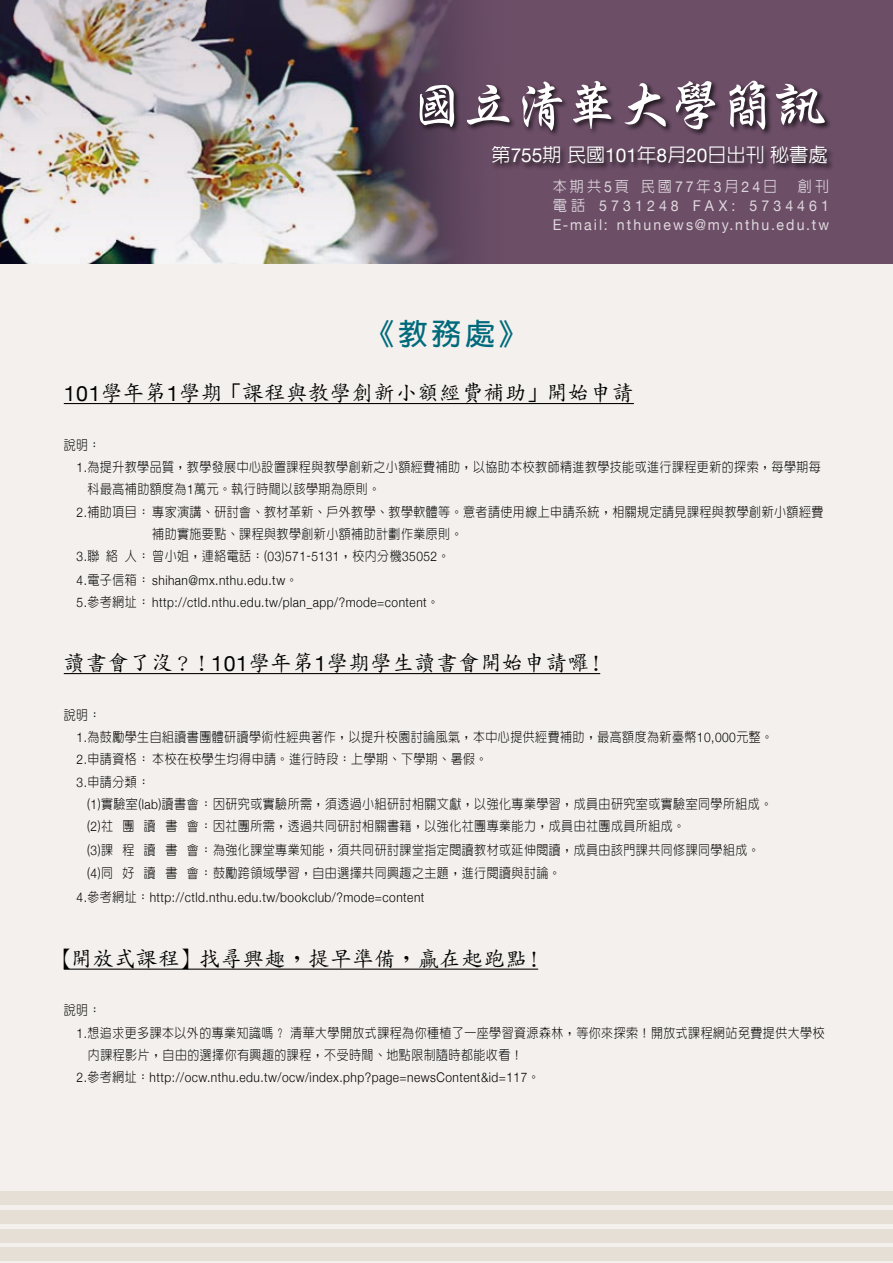
<style>
.page{position:relative;width:893px;height:1263px;background:#fff}
.page>*{position:absolute;margin:0;border:0;box-sizing:border-box;transform-origin:0 0}
.t1{font:700 52.65px "AR Xing Kai B5";letter-spacing:-.1em;color:#fff;scale:1.09 1}
.t2{font:700 29.7px "AR New Hei B5";color:#006a7c}
.t3{font:500 21.3px "AR Kai B5";letter-spacing:.03em;color:#000}
.t4{font:500 19.2px "AR New Hei B5";color:#fff}
.t5{font:14.85px/19.2px "Helvetica Neue";letter-spacing:.15em;color:#dfd8dd;scale:.95 1}
.t6{font:500 14.85px "AR New Hei B5";letter-spacing:.21em;color:#dfd8dd;scale:.95 1}
.t7{font:300 13.35px/22.4px "AR New Hei B5";letter-spacing:.04em;color:#000;scale:.9 1}
.t8{font:300 13.35px/22.8px "Helvetica Neue";letter-spacing:.04em;color:#000;scale:.9 1}
.s1{font-family:"Helvetica Neue";font-weight:400}
.s2{font-family:"AR New Hei B5";font-weight:500}
.s3{font-weight:700}
.s4{font-family:"Helvetica Neue"}
.s5{font-family:"AR New Hei B5"}
</style>
<div class="page">
<div style="left:0;top:263px;width:893px;height:1000px;background:#f3f0ed"></div>
<div style="left:0;top:1191px;width:893px;height:13px;background:#e5dfd5"></div>
<div style="left:0;top:1247px;width:893px;height:14px;background:#e5dfd5"></div>
<div style="left:0;top:1228px;width:893px;height:14px;background:#e5dfd5"></div>
<div style="left:0;top:1210px;width:893px;height:13px;background:#e5dfd5"></div>
<div style="left:0;top:0;width:893px;height:263px;background:#6c4e67"></div>
<img style="left:0;top:0;width:519px;height:264px">
<div style="left:418px;top:79px;width:475px;height:106px;background:#000;opacity:.75"></div>
<hr style="left:64px;top:403px;width:570px;height:1px;background:#000">
<hr style="left:64px;top:968px;width:474px;height:2px;background:#000">
<hr style="left:64px;top:673px;width:536px;height:1px;background:#000">
<h1 class="t1" style="left:408px;top:79px;width:386px">國立清華大學簡訊</h1>
<h3 class="t4" style="left:491px;top:145px;width:337px">第<span class="s1">755</span>期民國<span class="s1">101</span>年<span class="s1">8</span>月<span class="s1">20</span>日出刊秘書處</h3>
<h2 class="t2" style="left:365px;top:319px;width:165px">《教務處》</h2>
<p class="t6" style="left:553px;top:179px;width:238px">本期共<span class="s1">5</span>頁 民國<span class="s1">77</span>年<span class="s1">3</span>月<span class="s1">24</span>日</p>
<p class="t6" style="left:798px;top:179px;width:34px">創刊</p>
<p class="t5" style="left:553px;top:195px;width:292px"><span class="s2">電話</span> 5731248 FAX: 5734461<br>E-mail: nthunews@my.nthu.edu.tw</p>
<h3 class="t3" style="left:64px;top:383px;width:571px"><span class="s1">101</span>學年第<span class="s1">1</span>學期<span class="s3">「</span>課程與教學創新小額經費補助<span class="s3">」</span>開始申請</h3>
<p class="t7" style="left:64px;top:433px;width:42px">說明：</p>
<p class="t7" style="left:77px;top:456px;width:828px"><span class="s4">1.</span>為提升教學品質，教學發展中心設置課程與教學創新之小額經費補助，以協助本校教師精進教學技能或進行課程更新的探索，每學期每</p>
<p class="t7" style="left:88px;top:478px;width:327px">科最高補助額度為<span class="s4">1</span>萬元。執行時間以該學期為原則。</p>
<p class="t7" style="left:77px;top:500px;width:831px"><span class="s4">2.</span>補助項目：專家演講、研討會、教材革新、戶外教學、教學軟體等。意者請使用線上申請系統，相關規定請見課程與教學創新小額經費</p>
<p class="t7" style="left:152px;top:523px;width:346px">補助實施要點、課程與教學創新小額補助計劃作業原則。</p>
<p class="t8" style="left:77px;top:544px;width:416px">3.<span class="s5">聯絡人：曾小姐，連絡電話：</span>(03)571-5131<span class="s5">，校內分機</span>35052<span class="s5">。<br></span>4.<span class="s5">電子信箱：</span> shihan@mx.nthu.edu.tw<span class="s5">。<br></span>5.<span class="s5">參考網址：</span> http://ctld.nthu.edu.tw/plan_app/?mode=content<span class="s5">。</span></p>
<h3 class="t3" style="left:64px;top:653px;width:544px">讀書會了沒<span class="s3">？！</span><span class="s1">101</span>學年第<span class="s1">1</span>學期學生讀書會開始申請囉<span class="s3">！</span></h3>
<p class="t7" style="left:77px;top:703px;width:776px;text-indent:-13px">說明：<br><span class="s4">1.</span>為鼓勵學生自組讀書團體研讀學術性經典著作，以提升校園討論風氣，本中心提供經費補助，最高額度為新臺幣<span class="s4">10,000</span>元整。<br><span class="s4">2.</span>申請資格：本校在校學生均得申請。進行時段：上學期、下學期、暑假。<br><span class="s4">3.</span>申請分類：</p>
<p class="t7" style="left:87px;top:792px;width:763px;line-height:23.1px"><span class="s4">(1)</span>實驗室<span class="s4">(lab)</span>讀書會：因研究或實驗所需，須透過小組研討相關文獻，以強化專業學習，成員由研究室或實驗室同學所組成。<span class="s4">(2)</span>社 團 讀 書 會：因社團所需，透過共同研討相關書籍，以強化社團專業能力，成員由社團成員所組成。<br><span class="s4">(3)</span>課 程 讀 書 會：為強化課堂專業知能，須共同研討課堂指定閱讀教材或延伸閱讀，成員由該門課共同修課同學組成。<span class="s4">(4)</span>同 好 讀 書 會：鼓勵跨領域學習，自由選擇共同興趣之主題，進行閱讀與討論。</p>
<p class="t8" style="left:77px;top:885px;width:388px">4.<span class="s5">參考網址：</span>http://ctld.nthu.edu.tw/bookclub/?mode=content</p>
<h3 class="t3" style="left:51px;top:948px;width:495px"><span class="s3">【</span>開放式課程<span class="s3">】</span>找尋興趣<span class="s3">，</span>提早準備<span class="s3">，</span>贏在起跑點<span class="s3">！</span></h3>
<p class="t7" style="left:64px;top:999px;width:42px">說明：</p>
<p class="t7" style="left:77px;top:1021px;width:833px"><span class="s4">1.</span>想追求更多課本以外的專業知識嗎？清華大學開放式課程為你種植了一座學習資源森林，等你來探索！開放式課程網站免費提供大學校</p>
<p class="t7" style="left:88px;top:1044px;width:485px">內課程影片，自由的選擇你有興趣的課程，不受時間、地點限制隨時都能收看！</p>
<p class="t8" style="left:77px;top:1065px;width:516px">2.<span class="s5">參考網址：</span>http://ocw.nthu.edu.tw/ocw/index.php?page=newsContent&amp;id=117<span class="s5">。</span></p>
</div>
